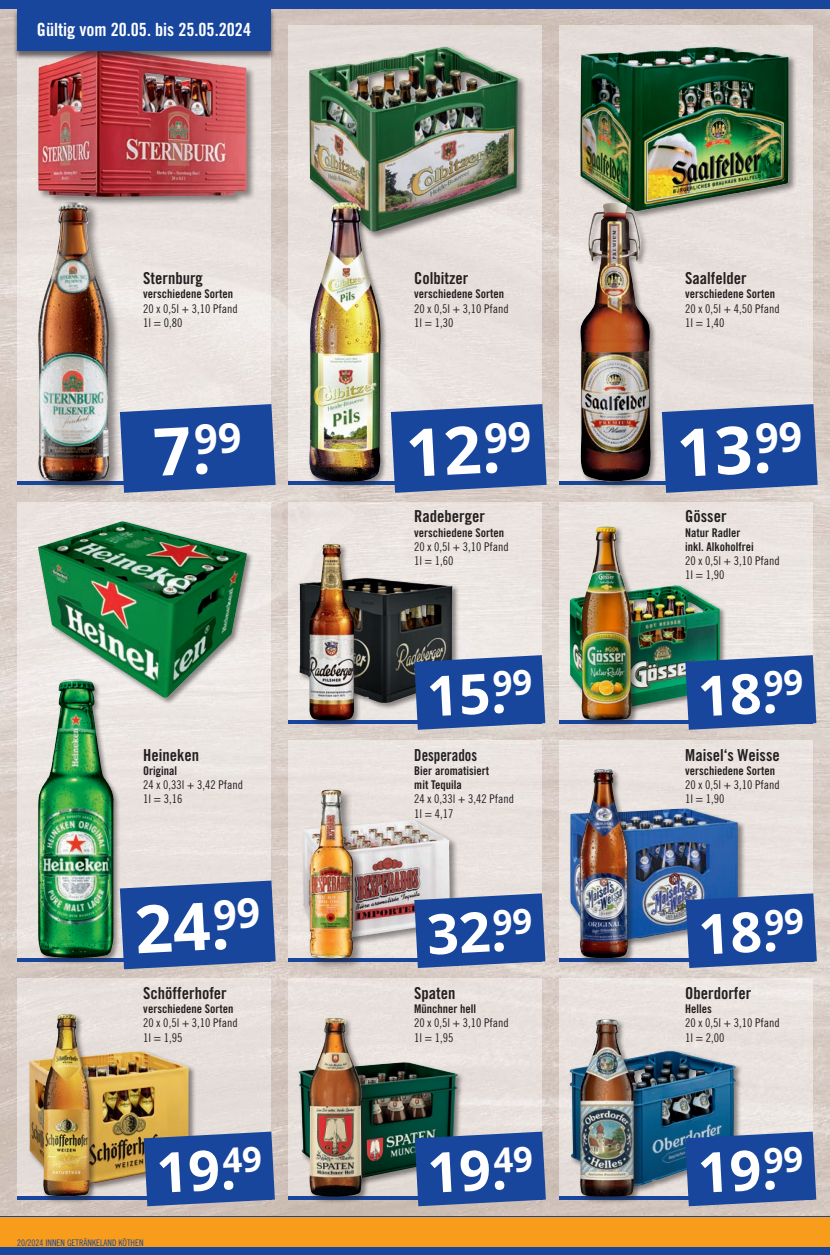
<style>
.page{position:relative;width:830px;height:1255px;background:#fff}
.page>*{position:absolute;margin:0;border:0;box-sizing:border-box;transform-origin:0 0}
.t1{font:700 66px "Open Sans";color:#fff}
.t2{font:700 55.5px "Open Sans";color:#fff}
.t3{font:18.15px "Trade Gothic LT Std Bd Cn 20";color:#fff}
.t4{font:16.5px "Trade Gothic LT Std Bd Cn 20";color:#231f20}
.t5{font:16.5px "Trade Gothic LT Std Bd Cn 20";color:#231f20;scale:.89 1}
.t6{font:12px/14.2px "Trade Gothic LT Std Cn 18";color:#231f20}
.t7{font:12px/14.2px "Trade Gothic LT Std Bd Cn 20";color:#231f20}
.t8{font:9px "Trade Gothic LT Std Cn 18";color:#18469d}
</style>
<div class="page">
<img style="left:0;top:9px;width:829px;height:1207px">
<div style="left:0;top:1216px;width:829px;height:38px;background:#18469d"></div>
<div style="left:0;top:1216px;width:829px;height:30px;background:#f89c1c"></div>
<div style="left:0;top:0;width:829px;height:9px;background:#18469d"></div>
<div style="left:17px;top:978px;width:254px;height:221px;background:#e6dfdb"></div>
<hr style="left:17px;top:1196px;width:254px;height:3px;background:#18469d">
<div style="left:28px;top:1049px;width:168px;height:146px;background:#231f20;opacity:.5"></div>
<img style="left:29px;top:1050px;width:108px;height:137px">
<div style="left:42px;top:1012px;width:55px;height:191px;background:#231f20;opacity:.5"></div>
<img style="left:53px;top:1014px;width:10px;height:44px">
<svg style="left:144px;top:1131px;width:131px;height:75px;background:#2d539d"></svg>
<div style="left:558px;top:740px;width:254px;height:221px;background:#e9e3df"></div>
<hr style="left:558px;top:958px;width:255px;height:3px;background:#18469d">
<div style="left:569px;top:807px;width:176px;height:144px;background:#231f20;opacity:.5"></div>
<img style="left:570px;top:808px;width:167px;height:136px">
<div style="left:578px;top:768px;width:57px;height:197px;background:#231f20;opacity:.5"></div>
<img style="left:579px;top:769px;width:48px;height:189px">
<svg style="left:685px;top:893px;width:131px;height:75px;background:#2953a1"></svg>
<div style="left:558px;top:502px;width:254px;height:221px;background:#ebe5e1"></div>
<hr style="left:558px;top:720px;width:254px;height:3px;background:#18469d">
<div style="left:568px;top:584px;width:158px;height:134px;background:#231f20;opacity:.5"></div>
<img style="left:569px;top:585px;width:150px;height:126px">
<div style="left:580px;top:525px;width:59px;height:202px;background:#231f20;opacity:.5"></div>
<img style="left:581px;top:526px;width:50px;height:194px">
<svg style="left:685px;top:655px;width:131px;height:74px;background:#27529f"></svg>
<div style="left:288px;top:978px;width:253px;height:221px;background:#e8e1dc"></div>
<hr style="left:288px;top:1196px;width:254px;height:3px;background:#18469d">
<div style="left:297px;top:1060px;width:167px;height:128px;background:#231f20;opacity:.5"></div>
<img style="left:298px;top:1062px;width:159px;height:119px">
<div style="left:308px;top:1016px;width:61px;height:187px;background:#231f20;opacity:.5"></div>
<img style="left:308px;top:1018px;width:54px;height:178px">
<svg style="left:414px;top:1131px;width:131px;height:75px;background:#28519d"></svg>
<div style="left:288px;top:502px;width:253px;height:221px;background:#ebe5e1"></div>
<hr style="left:288px;top:720px;width:253px;height:3px;background:#18469d">
<div style="left:298px;top:576px;width:161px;height:134px;background:#231f20;opacity:.5"></div>
<img style="left:299px;top:577px;width:65px;height:105px">
<div style="left:308px;top:542px;width:53px;height:185px;background:#231f20;opacity:.5"></div>
<img style="left:310px;top:544px;width:23px;height:79px">
<svg style="left:414px;top:655px;width:131px;height:74px;background:#29519f"></svg>
<div style="left:558px;top:978px;width:254px;height:221px;background:#e9e3de"></div>
<hr style="left:558px;top:1196px;width:254px;height:3px;background:#18469d">
<div style="left:568px;top:1049px;width:174px;height:143px;background:#231f20;opacity:.5"></div>
<img style="left:569px;top:1050px;width:166px;height:135px">
<div style="left:578px;top:1017px;width:62px;height:186px;background:#231f20;opacity:.5"></div>
<img style="left:580px;top:1019px;width:53px;height:177px">
<svg style="left:685px;top:1131px;width:130px;height:75px;background:#27519f"></svg>
<div style="left:17px;top:26px;width:254px;height:459px;background:#eae4e0"></div>
<div style="left:17px;top:502px;width:254px;height:459px;background:#eae3e0"></div>
<div style="left:288px;top:26px;width:253px;height:459px;background:#e7e0dc"></div>
<div style="left:558px;top:26px;width:254px;height:459px;background:#e7e0dc"></div>
<hr style="left:17px;top:482px;width:254px;height:3px;background:#18469d">
<hr style="left:17px;top:958px;width:254px;height:3px;background:#18469d">
<hr style="left:288px;top:482px;width:253px;height:3px;background:#18469d">
<hr style="left:558px;top:482px;width:254px;height:3px;background:#18469d">
<div style="left:37px;top:45px;width:219px;height:161px;background:#231f20;opacity:.5"></div>
<img style="left:38px;top:60px;width:209px;height:137px">
<div style="left:36px;top:200px;width:85px;height:293px;background:#231f20;opacity:.5"></div>
<img style="left:38px;top:202px;width:72px;height:279px">
<svg style="left:120px;top:404px;width:155px;height:89px;background:#2e56a3"></svg>
<svg style="left:390px;top:404px;width:156px;height:89px;background:#2f57a3"></svg>
<svg style="left:661px;top:404px;width:156px;height:89px;background:#2f57a3"></svg>
<div style="left:288px;top:740px;width:253px;height:221px;background:#e9e3df"></div>
<hr style="left:288px;top:958px;width:253px;height:3px;background:#18469d">
<div style="left:301px;top:818px;width:158px;height:145px;background:#231f20;opacity:.5"></div>
<img style="left:302px;top:820px;width:107px;height:103px">
<div style="left:307px;top:787px;width:58px;height:183px;background:#231f20;opacity:.5"></div>
<img style="left:309px;top:789px;width:44px;height:170px">
<div style="left:37px;top:520px;width:217px;height:184px;background:#231f20;opacity:.5"></div>
<img style="left:38px;top:521px;width:209px;height:178px">
<div style="left:308px;top:45px;width:218px;height:195px;background:#231f20;opacity:.5"></div>
<img style="left:309px;top:47px;width:208px;height:184px">
<div style="left:578px;top:45px;width:219px;height:174px;background:#231f20;opacity:.5"></div>
<img style="left:580px;top:47px;width:208px;height:164px">
<div style="left:308px;top:201px;width:80px;height:288px;background:#231f20;opacity:.5"></div>
<img style="left:309px;top:202px;width:72px;height:279px">
<div style="left:579px;top:201px;width:79px;height:288px;background:#231f20;opacity:.5"></div>
<img style="left:580px;top:203px;width:70px;height:278px">
<div style="left:37px;top:677px;width:84px;height:288px;background:#231f20;opacity:.5"></div>
<img style="left:55px;top:679px;width:22px;height:62px">
<svg style="left:120px;top:880px;width:155px;height:89px;background:#2d55a2"></svg>
<div style="left:12px;top:8px;width:263px;height:52px;background:#231f20;opacity:.65"></div>
<div style="left:17px;top:9px;width:254px;height:42px;background:#18469d"></div>
<svg style="left:414px;top:893px;width:131px;height:75px;background:#2e56a2"></svg>
<h3 class="t3" style="left:37px;top:19px;width:215px">Gültig vom 20.05. bis 25.05.2024</h3>
<h3 class="t4" style="left:143px;top:268px;width:61px">Sternburg</h3>
<p class="t7" style="left:143px;top:287px;width:91px">verschiedene Sorten</p>
<p class="t6" style="left:143px;top:301px;width:96px">20 x 0,5l + 3,10 Pfand<br>1l = 0,80</p>
<h3 class="t4" style="left:414px;top:268px;width:56px">Colbitzer</h3>
<p class="t7" style="left:414px;top:287px;width:91px">verschiedene Sorten</p>
<p class="t6" style="left:414px;top:301px;width:96px">20 x 0,5l + 3,10 Pfand<br>1l = 1,30</p>
<h3 class="t4" style="left:685px;top:268px;width:63px">Saalfelder</h3>
<p class="t7" style="left:685px;top:287px;width:91px">verschiedene Sorten</p>
<p class="t6" style="left:685px;top:301px;width:96px">20 x 0,5l + 4,50 Pfand<br>1l = 1,40</p>
<h1 class="t1" style="left:151px;top:405px;width:90px;rotate:-3deg">7.<sup>99</sup></h1>
<h1 class="t1" style="left:403px;top:406px;width:127px;rotate:-3deg">12.<sup>99</sup></h1>
<h1 class="t1" style="left:674px;top:406px;width:127px;rotate:-3deg">13.<sup>99</sup></h1>
<h3 class="t4" style="left:143px;top:744px;width:57px">Heineken</h3>
<p class="t7" style="left:143px;top:763px;width:35px">Original</p>
<p class="t6" style="left:143px;top:777px;width:101px">24 x 0,33l + 3,42 Pfand<br>1l = 3,16</p>
<h1 class="t1" style="left:132px;top:882px;width:127px;rotate:-3deg">24.<sup>99</sup></h1>
<h3 class="t4" style="left:143px;top:982px;width:85px">Schöfferhofer</h3>
<p class="t7" style="left:143px;top:1001px;width:91px">verschiedene Sorten</p>
<p class="t6" style="left:143px;top:1015px;width:96px">20 x 0,5l + 3,10 Pfand<br>1l = 1,95</p>
<h2 class="t2" style="left:154px;top:1133px;width:107px;rotate:-3deg">19.<sup>49</sup></h2>
<p class="t8" style="left:17px;top:1237px;width:128px">20/2024 INNEN GETRÄNKELAND KÖTHEN</p>
<h3 class="t4" style="left:414px;top:506px;width:72px">Radeberger</h3>
<p class="t7" style="left:414px;top:525px;width:91px">verschiedene Sorten</p>
<p class="t6" style="left:414px;top:539px;width:96px">20 x 0,5l + 3,10 Pfand<br>1l = 1,60</p>
<h2 class="t2" style="left:424px;top:657px;width:107px;rotate:-3deg">15.<sup>99</sup></h2>
<h3 class="t5" style="left:414px;top:744px;width:72px">Desperados</h3>
<p class="t7" style="left:414px;top:763px;width:76px">Bier aromatisiert mit Tequila</p>
<p class="t6" style="left:414px;top:791px;width:101px">24 x 0,33l + 3,42 Pfand<br>1l = 4,17</p>
<h3 class="t4" style="left:414px;top:982px;width:43px">Spaten</h3>
<p class="t7" style="left:414px;top:1001px;width:63px">Münchner hell</p>
<p class="t6" style="left:414px;top:1015px;width:96px">20 x 0,5l + 3,10 Pfand<br>1l = 1,95</p>
<h2 class="t2" style="left:425px;top:1133px;width:107px;rotate:-3deg">19.<sup>49</sup></h2>
<h3 class="t4" style="left:685px;top:506px;width:43px">Gösser</h3>
<p class="t7" style="left:685px;top:525px;width:70px">Natur Radler inkl. Alkoholfrei</p>
<p class="t6" style="left:685px;top:553px;width:96px">20 x 0,5l + 3,10 Pfand<br>1l = 1,90</p>
<h2 class="t2" style="left:695px;top:657px;width:107px;rotate:-3deg">18.<sup>99</sup></h2>
<h3 class="t4" style="left:685px;top:744px;width:96px">Maisel‘s Weisse</h3>
<p class="t7" style="left:685px;top:763px;width:91px">verschiedene Sorten</p>
<p class="t6" style="left:685px;top:777px;width:96px">20 x 0,5l + 3,10 Pfand<br>1l = 1,90</p>
<h2 class="t2" style="left:696px;top:895px;width:107px;rotate:-3deg">18.<sup>99</sup></h2>
<h3 class="t4" style="left:685px;top:982px;width:67px">Oberdorfer</h3>
<p class="t7" style="left:685px;top:1001px;width:28px">Helles</p>
<p class="t6" style="left:685px;top:1015px;width:96px">20 x 0,5l + 3,10 Pfand<br>1l = 2,00</p>
<h2 class="t2" style="left:695px;top:1133px;width:107px;rotate:-3deg">19.<sup>99</sup></h2>
</div>
